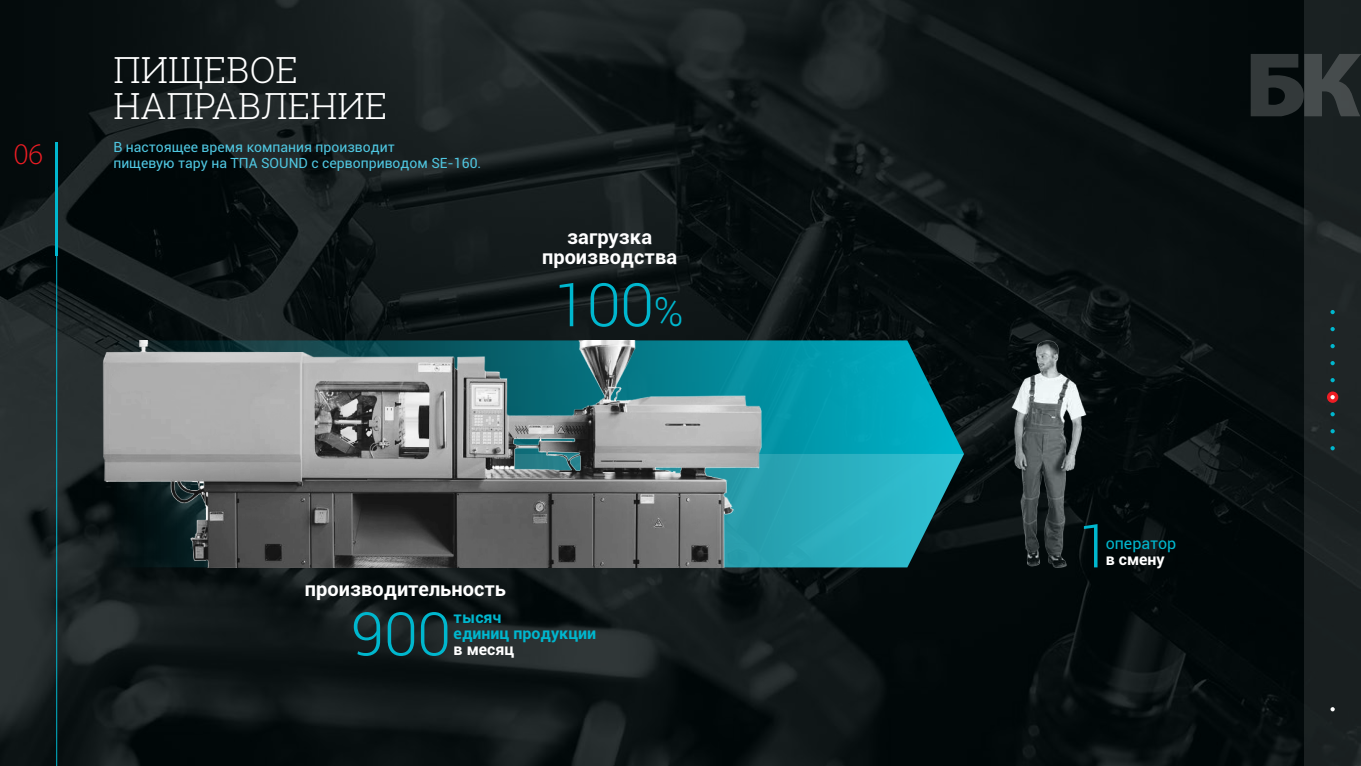
<style>
.page{position:relative;width:1361px;height:766px;background:#fff}
.page>*{position:absolute;margin:0;border:0;box-sizing:border-box;transform-origin:0 0}
.t1{font:300 60px "Roboto";color:#00b7ce}
.t2{font:300 36px/36px "Roboto Slab";color:#fff}
.t3{font:300 30px "Myriad Pro";color:#ed1d24}
.t4{font:700 20px/20px "Roboto";color:#fff;text-align:center}
.t5{font:700 16px/16px "Roboto";color:#00b7ce}
.t6{font:700 16px "Roboto";color:#fff}
.t7{font:16px "Roboto";color:#00b7ce}
.t8{font:14px/16px "Roboto";color:#4fc6e0}
.s1{font-size:40px}
</style>
<div class="page">
<img style="left:0;top:0;width:1304px;height:765px">
<div style="left:1304px;top:0;width:57px;height:765px;background:#1a2122"></div>
<svg style="left:1250px;top:54px;width:111px;height:62px"></svg>
<svg style="left:1327px;top:391px;width:11px;height:12px"></svg>
<svg style="left:1330px;top:395px;width:4px;height:4px"></svg>
<hr style="left:56px;top:255px;width:1px;height:510px;background:#00b7ce">
<svg style="left:1330px;top:707px;width:4px;height:4px"></svg>
<hr style="left:55px;top:142px;width:3px;height:113px;background:#00b7ce">
<svg style="left:768px;top:340px;width:196px;height:114px;background:#018a9c"></svg>
<svg style="left:768px;top:454px;width:196px;height:113px;background:#2698a7"></svg>
<img style="left:91px;top:340px;width:677px;height:227px">
<svg style="left:1330px;top:378px;width:4px;height:4px"></svg>
<svg style="left:1330px;top:361px;width:4px;height:4px"></svg>
<svg style="left:1330px;top:344px;width:4px;height:4px"></svg>
<svg style="left:1330px;top:327px;width:4px;height:4px"></svg>
<svg style="left:1330px;top:446px;width:4px;height:4px"></svg>
<svg style="left:1330px;top:429px;width:4px;height:4px"></svg>
<svg style="left:1330px;top:412px;width:4px;height:4px"></svg>
<svg style="left:1330px;top:310px;width:4px;height:4px"></svg>
<img style="left:992px;top:340px;width:114px;height:227px">
<h2 class="t2" style="left:113px;top:51px;width:276px">ПИЩЕВОЕ<br>НАПРАВЛЕНИЕ</h2>
<h3 class="t3" style="left:14px;top:136px;width:31px">06</h3>
<p class="t8" style="left:113px;top:139px;width:369px">В настоящее время компания производит<br>пищевую тару на ТПА SOUND с сервоприводом SE-160.</p>
<h3 class="t4" style="left:542px;top:226px;width:136px">загрузка производства</h3>
<h1 class="t1" style="left:554px;top:263px;width:131px">100<span class="s1">%</span></h1>
<h3 class="t4" style="left:305px;top:577px;width:202px">производительность</h3>
<h1 class="t1" style="left:351px;top:592px;width:101px">900</h1>
<p class="t5" style="left:454px;top:608px;width:144px">тысяч<br>единиц продукции</p>
<p class="t6" style="left:454px;top:638px;width:62px">в месяц</p>
<h1 class="t1" style="left:1078px;top:504px;width:35px">1</h1>
<p class="t7" style="left:1106px;top:531px;width:72px">оператор</p>
<p class="t6" style="left:1106px;top:547px;width:60px">в смену</p>
</div>
